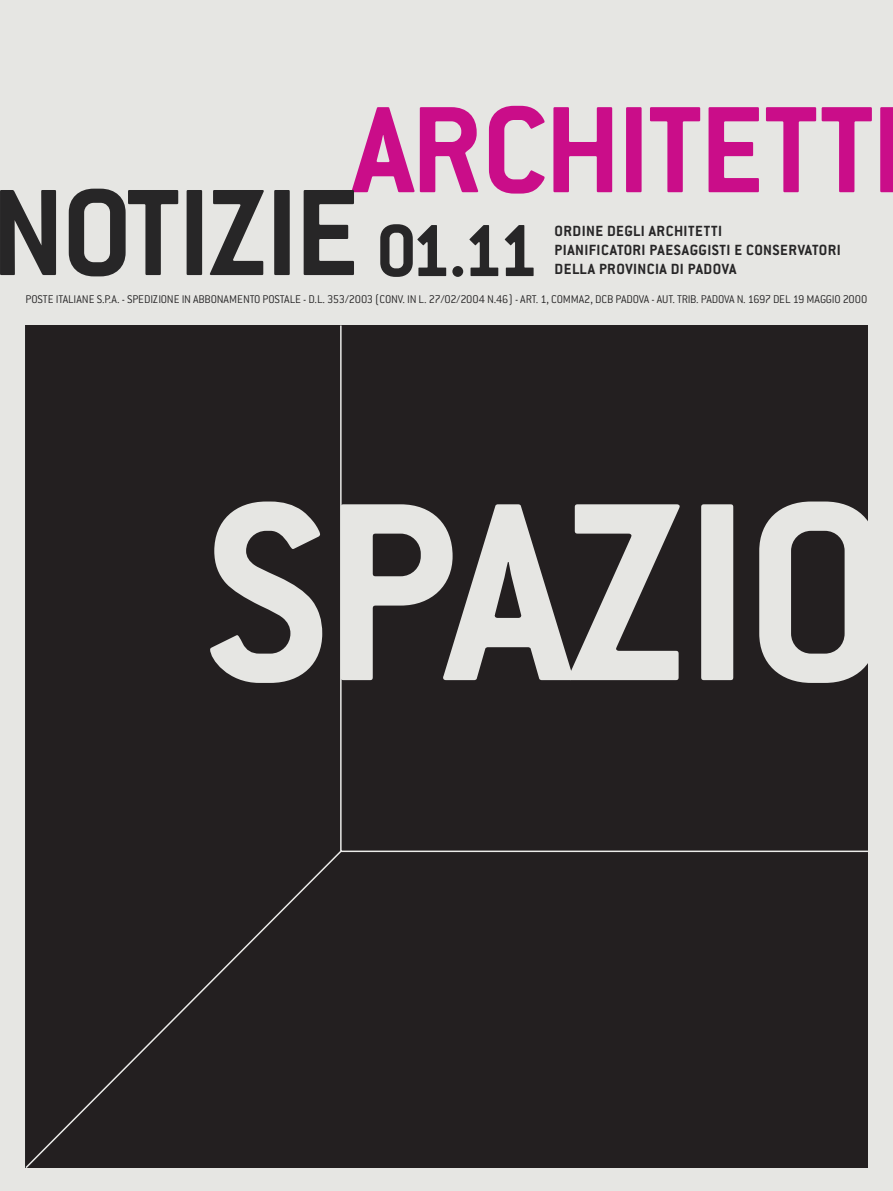
<style>
.page{position:relative;width:893px;height:1191px;background:#e6e6e3}
.page>*{position:absolute;margin:0;border:0;box-sizing:border-box;transform-origin:0 0}
.t1{font:279px "Conduit ITCTT Bold TT";letter-spacing:-.02em;color:#e6e6e3}
.t2{font:135px "Conduit ITCTT Bold TT";letter-spacing:-.02em;color:#ca0d89}
.t3{font:135px "Conduit ITCTT Bold TT";letter-spacing:-.025em;color:#272627}
.t4{font:81px "Conduit ITCTT Bold TT";color:#272627}
.t5{font:16.2px/19.2px "Conduit ITCTT Bold TT";letter-spacing:.03em;color:#272627}
.t6{font:12.3px "Conduit ITCTT Light";letter-spacing:-.015em;color:#272627}
</style>
<div class="page">
<div style="left:26px;top:325px;width:841px;height:842px;background:#231f20"></div>
<svg style="left:340px;top:325px;width:527px;height:527px"></svg>
<svg style="left:26px;top:849px;width:317px;height:318px"></svg>
<h2 class="t2" style="left:353px;top:71px;width:554px">ARCHITETTI</h2>
<h2 class="t3" style="left:-9px;top:154px;width:370px">NOTIZIE</h2>
<h3 class="t4" style="left:376px;top:203px;width:164px">01.11</h3>
<h3 class="t5" style="left:555px;top:221px;width:288px">ORDINE DEGLI ARCHITETTI<br>PIANIFICATORI PAESAGGISTI E CONSERVATORI<br>DELLA PROVINCIA DI PADOVA</h3>
<p class="t6" style="left:26px;top:293px;width:843px">POSTE ITALIANE S.P.A. - SPEDIZIONE IN ABBONAMENTO POSTALE - D.L. 353/2003 (CONV. IN L. 27/02/2004 N.46) - ART. 1, COMMA2, DCB PADOVA - AUT. TRIB. PADOVA N. 1697 DEL 19 MAGGIO 2000</p>
<h1 class="t1" style="left:205px;top:430px;width:688px">SPAZIO</h1>
</div>
